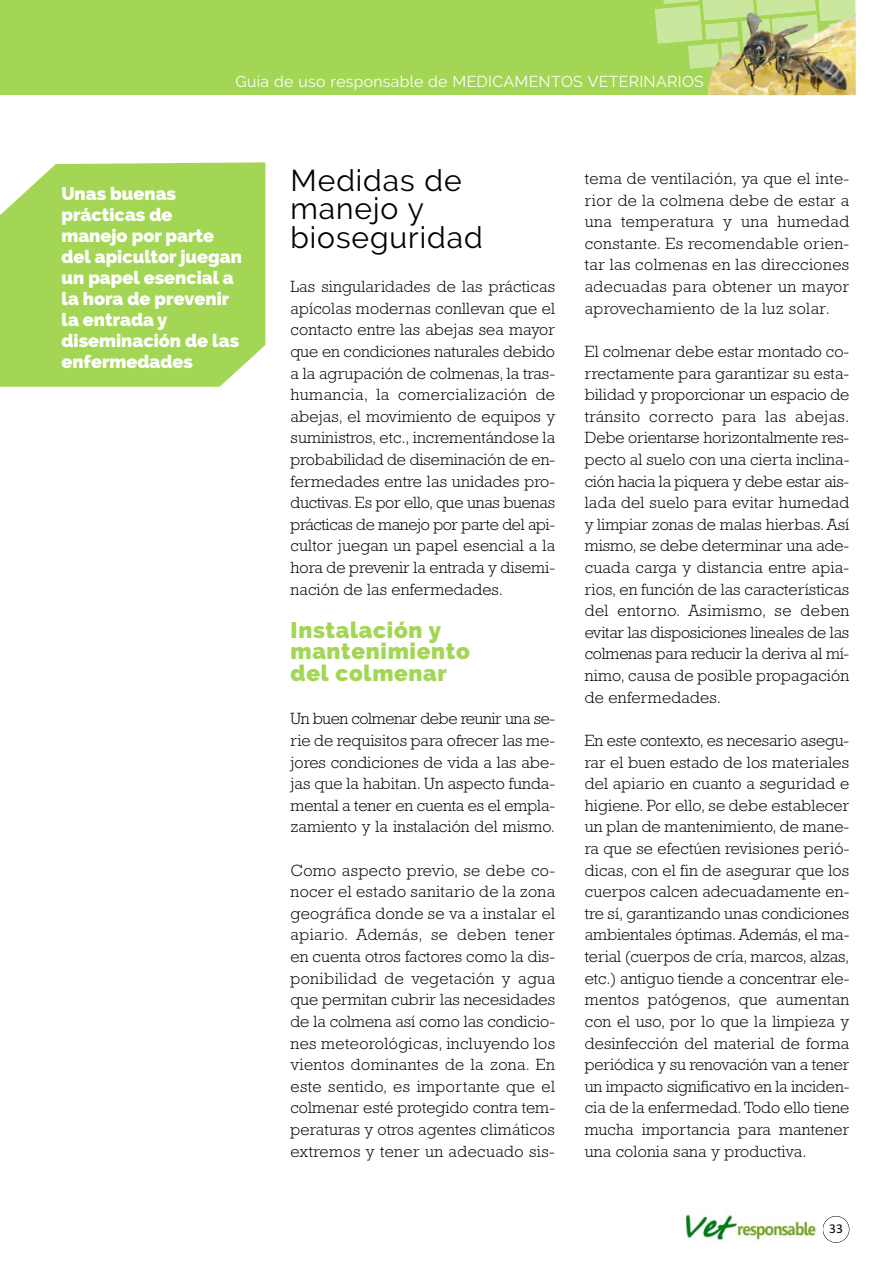
<style>
.page{position:relative;width:892px;height:1261px;background:#fff}
.page>*{position:absolute;margin:0;border:0;box-sizing:border-box;transform-origin:0 0}
.t1{font:30px/28.5px "Raleway";letter-spacing:.03em;color:#000}
.t2{font:800 22.5px/21.6px "Raleway";color:#a3d654}
.t3{font:800 18px/21px "Raleway";color:#fff}
.t4{font:300 16.5px/21.6px "Rockwell Std";letter-spacing:.01em;color:#000;text-align:justify}
.t5{font:15.75px "Raleway";letter-spacing:.02em;color:#fff}
.t6{font:13.5px "Calibri";color:#000}
</style>
<div class="page">
<div style="left:0;top:162px;width:265px;height:224px;background:#a3d654"></div>
<div style="left:0;top:0;width:855px;height:95px;background:#a3d654"></div>
<svg style="left:654px;top:0;width:50px;height:69px"></svg>
<div style="left:822px;top:1215px;width:27px;height:27px;border:1px solid #000;border-radius:50%"></div>
<img style="left:685px;top:1214px;width:132px;height:27px">
<img style="left:704px;top:12px;width:151px;height:83px">
<img style="left:741px;top:19px;width:31px;height:37px">
<img style="left:704px;top:0;width:50px;height:20px">
<img style="left:705px;top:22px;width:33px;height:18px">
<img style="left:756px;top:0;width:60px;height:16px">
<img style="left:818px;top:0;width:37px;height:21px">
<img style="left:771px;top:15px;width:48px;height:38px">
<img style="left:829px;top:21px;width:26px;height:27px">
<img style="left:704px;top:43px;width:15px;height:24px">
<img style="left:730px;top:56px;width:45px;height:36px">
<img style="left:721px;top:41px;width:19px;height:16px">
<img style="left:776px;top:52px;width:62px;height:43px">
<img style="left:838px;top:49px;width:17px;height:16px">
<p class="t5" style="left:235px;top:72px;width:470px">Guía de uso responsable de MEDICAMENTOS VETERINARIOS</p>
<p class="t3" style="left:61px;top:183px;width:182px">Unas buenas prácticas de manejo por parte del apicultor juegan un papel esencial a la hora de prevenir la entrada y diseminación de las enfermedades</p>
<h1 class="t1" style="left:290px;top:166px;width:194px">Medidas de manejo y bioseguridad</h1>
<p class="t4" style="left:290px;top:275px;width:266px">Las singularidades de las prácticas apícolas modernas conllevan que el contacto entre las abejas sea mayor que en condiciones naturales debido a la agrupación de colmenas, la tras&shy;humancia, la comercialización de abejas, el movimiento de equipos y suministros, etc., incrementándose la probabilidad de diseminación de en&shy;fermedades entre las unidades pro&shy;ductivas. Es por ello, que unas buenas prácticas de manejo por parte del api&shy;cultor juegan un papel esencial a la hora de prevenir la entrada y disemi&shy;nación de las enfermedades.</p>
<h2 class="t2" style="left:290px;top:619px;width:181px">Instalación y mantenimiento del colmenar</h2>
<p class="t4" style="left:290px;top:707px;width:266px">Un buen colmenar debe reunir una se&shy;rie de requisitos para ofrecer las me&shy;jores condiciones de vida a las abe&shy;jas que la habitan. Un aspecto funda&shy;mental a tener en cuenta es el empla&shy;zamiento y la instalación del mismo.</p>
<p class="t4" style="left:290px;top:859px;width:266px">Como aspecto previo, se debe co&shy;nocer el estado sanitario de la zona geográfica donde se va a instalar el apiario. Además, se deben tener en cuenta otros factores como la dis&shy;ponibilidad de vegetación y agua que permitan cubrir las necesidades de la colmena así como las condicio&shy;nes meteorológicas, incluyendo los vientos dominantes de la zona. En este sentido, es importante que el colmenar esté protegido contra tem&shy;peraturas y otros agentes climáticos extremos y tener un adecuado sis-</p>
<p class="t4" style="left:584px;top:167px;width:266px">tema de ventilación, ya que el inte&shy;rior de la colmena debe de estar a una temperatura y una humedad constante. Es recomendable orien&shy;tar las colmenas en las direcciones adecuadas para obtener un mayor aprovechamiento de la luz solar.</p>
<p class="t4" style="left:584px;top:340px;width:266px">El colmenar debe estar montado co&shy;rrectamente para garantizar su esta&shy;bilidad y proporcionar un espacio de tránsito correcto para las abejas.<br>Debe orientarse horizontalmente res&shy;pecto al suelo con una cierta inclina&shy;ción hacia la piquera y debe estar ais&shy;lada del suelo para evitar humedad y limpiar zonas de malas hierbas. Así mismo, se debe determinar una ade&shy;cuada carga y distancia entre apia&shy;rios, en función de las características del entorno. Asimismo, se deben evitar las disposiciones lineales de las colmenas para reducir la deriva al mí&shy;nimo, causa de posible propagación de enfermedades.</p>
<p class="t4" style="left:584px;top:729px;width:266px">En este contexto, es necesario asegu&shy;rar el buen estado de los materiales del apiario en cuanto a seguridad e higiene. Por ello, se debe establecer un plan de mantenimiento, de mane&shy;ra que se efectúen revisiones perió&shy;dicas, con el fin de asegurar que los cuerpos calcen adecuadamente en&shy;tre sí, garantizando unas condiciones ambientales óptimas. Además, el ma&shy;terial (cuerpos de cría, marcos, alzas, etc.) antiguo tiende a concentrar ele&shy;mentos patógenos, que aumentan con el uso, por lo que la limpieza y desinfección del material de forma periódica y su renovación van a tener un impacto significativo en la inciden&shy;cia de la enfermedad. Todo ello tiene mucha importancia para mantener una colonia sana y productiva.</p>
<p class="t6" style="left:829px;top:1219px;width:15px">33</p>
</div>
